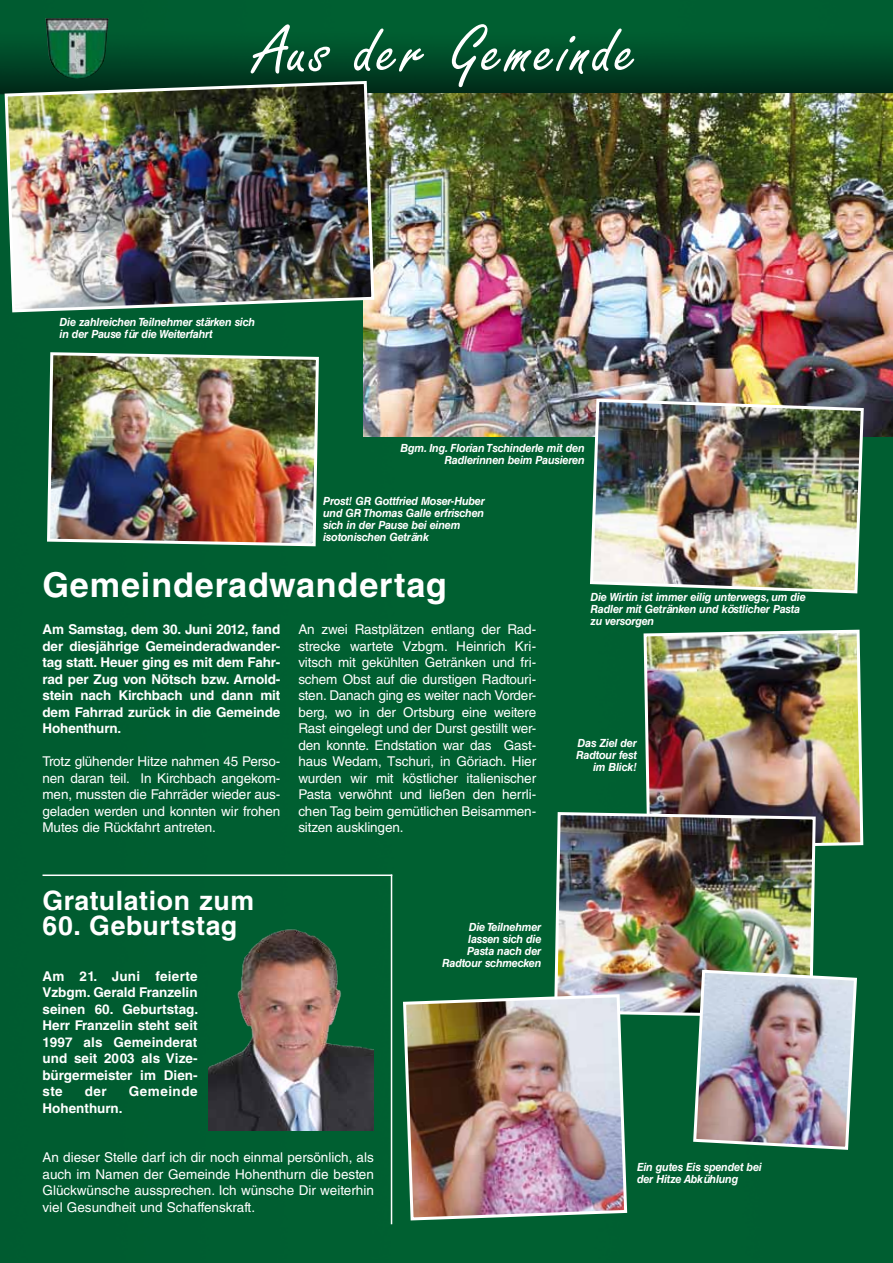
<style>
.page{position:relative;width:893px;height:1263px;background:#005e31}
.page>*{position:absolute;margin:0;border:0;box-sizing:border-box;transform-origin:0 0}
.t1{font:72px "Freestyle Scr D";letter-spacing:.05em;color:#fff}
.t2{font:700 34.2px "Helvetica LT Std";letter-spacing:.025em;color:#fff}
.t3{font:700 26.7px "Helvetica LT Std";letter-spacing:.025em;color:#fff}
.t4{font:13.5px/16.5px "Helvetica LT Std";letter-spacing:-.01em;color:#fff;text-align:justify}
.t5{font:700 13.5px/16.5px "Helvetica LT Std";color:#fff;text-align:justify}
.t6{font:700 13.5px "Helvetica LT Std";letter-spacing:.035em;color:#fff}
.t7{font:italic 700 11.25px/12px "Helvetica LT Std";letter-spacing:-.02em;color:#fff}
</style>
<div class="page">
<img style="left:46px;top:18px;width:63px;height:61px">
<hr style="left:43px;top:874px;width:349px;height:2px;background:#fff">
<img style="left:364px;top:94px;width:529px;height:342px">
<img style="left:3px;top:79px;width:373px;height:235px">
<img style="left:588px;top:397px;width:277px;height:198px">
<img style="left:209px;top:918px;width:165px;height:213px">
<hr style="left:391px;top:874px;width:1px;height:350px;background:#fff">
<img style="left:45px;top:351px;width:275px;height:197px">
<img style="left:642px;top:628px;width:223px;height:222px">
<img style="left:553px;top:810px;width:264px;height:209px">
<img style="left:401px;top:993px;width:228px;height:229px">
<img style="left:692px;top:968px;width:167px;height:183px">
<h1 class="t1" style="left:256px;top:11px;width:383px">Aus der Gemeinde</h1>
<p class="t7" style="left:60px;top:316px;width:197px">Die zahlreichen Teilnehmer stärken sich in der Pause für die Weiterfahrt</p>
<p class="t7" style="left:400px;top:442px;width:186px;text-align:right">Bgm. Ing. Florian Tschinderle mit den<br>Radlerinnen beim Pausieren</p>
<p class="t7" style="left:323px;top:495px;width:163px">Prost! GR Gottfried Moser-Huber und GR Thomas Galle erfrischen sich in der Pause bei einem isotonischen Getränk</p>
<h2 class="t2" style="left:43px;top:564px;width:406px">Gemeinderadwandertag</h2>
<p class="t5" style="left:43px;top:621px;width:239px">Am Samstag, dem 30. Juni 2012, fand der diesjährige Gemeinderadwander&shy;tag statt. Heuer ging es mit dem Fahr&shy;rad per Zug von Nötsch bzw. Arnold&shy;stein nach Kirchbach und dann mit dem Fahrrad zurück in die Gemeinde Hohenthurn.</p>
<p class="t4" style="left:43px;top:753px;width:239px">Trotz glühender Hitze nahmen 45 Perso&shy;nen daran teil. In Kirchbach angekom&shy;men, mussten die Fahrräder wieder aus&shy;geladen werden und konnten wir frohen Mutes die Rückfahrt antreten.</p>
<p class="t4" style="left:298px;top:621px;width:239px">An zwei Rastplätzen entlang der Rad&shy;strecke wartete Vzbgm. Heinrich Kri&shy;vitsch mit gekühlten Getränken und fri&shy;schem Obst auf die durstigen Radtouri&shy;sten. Danach ging es weiter nach Vorder&shy;berg, wo in der Ortsburg eine weitere Rast eingelegt und der Durst gestillt wer&shy;den konnte. Endstation war das Gast&shy;haus Wedam, Tschuri, in Göriach. Hier wurden wir mit köstlicher italienischer Pasta verwöhnt und ließen den herrli&shy;chen Tag beim gemütlichen Beisammen&shy;sitzen ausklingen.</p>
<h3 class="t3" style="left:43px;top:884px;width:213px">Gratulation zum</h3>
<h3 class="t3" style="left:43px;top:909px;width:196px">60. Geburtstag</h3>
<p class="t5" style="left:43px;top:968px;width:157px">Am 21. Juni feierte Vzbgm. Gerald Franzelin seinen 60. Geburtstag.<br>Herr Franzelin steht seit 1997 als Gemeinderat und seit 2003 als Vize&shy;bürgermeister im Dien&shy;ste</p>
<p class="t5" style="left:85px;top:1083px;width:23px">der</p>
<p class="t6" style="left:129px;top:1083px;width:70px">Gemeinde</p>
<p class="t5" style="left:43px;top:1100px;width:82px">Hohenthurn.</p>
<p class="t7" style="left:442px;top:921px;width:101px;text-align:right">Die Teilnehmer lassen sich die<br>Pasta nach der<br>Radtour schmecken</p>
<p class="t4" style="left:43px;top:1149px;width:333px">An dieser Stelle darf ich dir noch einmal persönlich, als auch im Namen der Gemeinde Hohenthurn die besten Glückwünsche aussprechen. Ich wünsche Dir weiterhin viel Gesundheit und Schaffenskraft.</p>
<p class="t7" style="left:590px;top:591px;width:217px">Die Wirtin ist immer eilig unterwegs, um die<br>Radler mit Getränken und köstlicher Pasta zu versorgen</p>
<p class="t7" style="left:576px;top:737px;width:62px;text-align:right">Das Ziel der<br>Radtour fest im Blick!</p>
<p class="t7" style="left:637px;top:1160px;width:126px">Ein gutes Eis spendet bei der Hitze Abkühlung</p>
</div>
